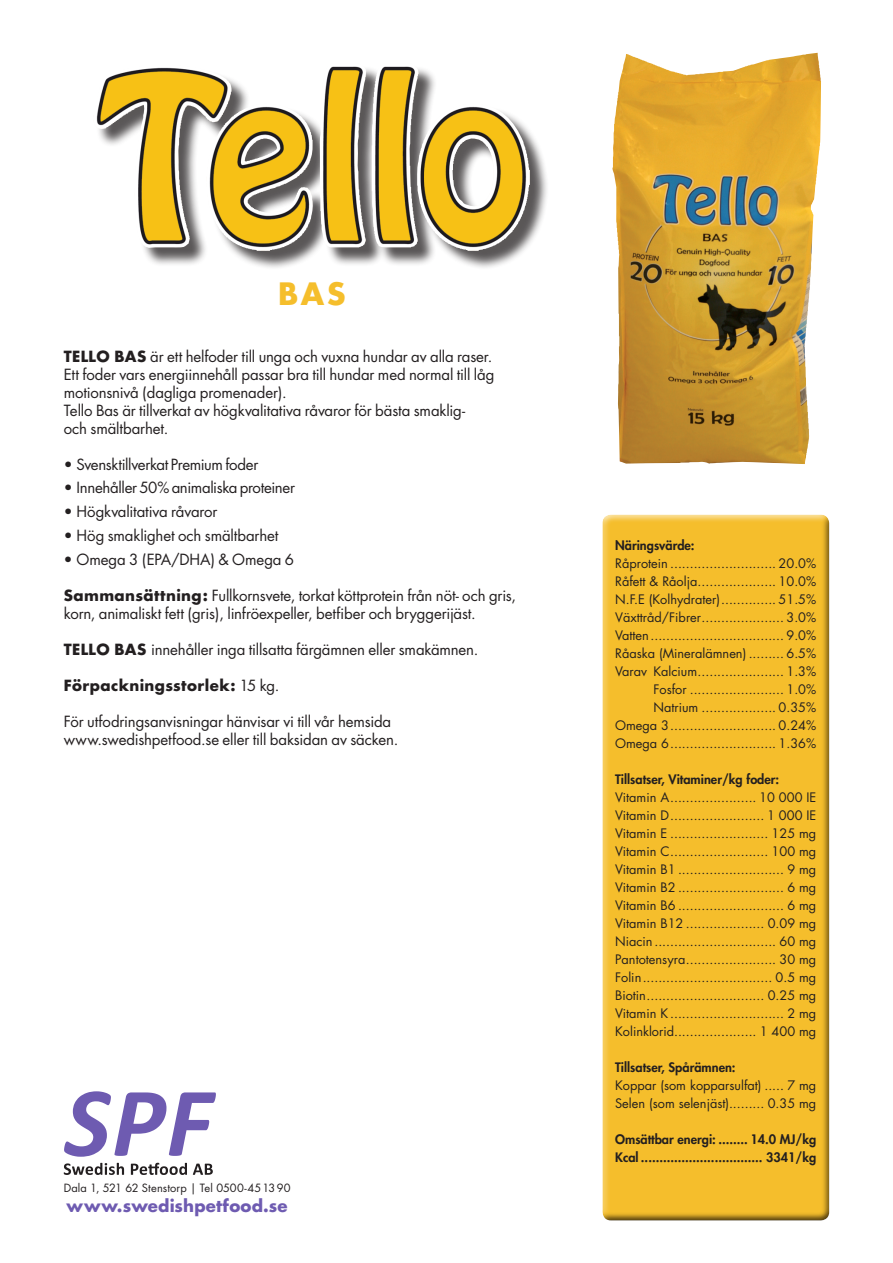
<style>
.page{position:relative;width:893px;height:1263px;background:#fff}
.page>*{position:absolute;margin:0;border:0;box-sizing:border-box;transform-origin:0 0}
.t1{font:700 30px "Futura";color:#f5be2c}
.t2{font:700 16.65px "Futura";letter-spacing:.01em;color:#6e5bb1}
.t3{font:15px/18px "Futura";letter-spacing:-.01em;color:#231f20}
.t4{font:700 15px "Futura";letter-spacing:.025em;color:#231f20}
.t5{font:12.75px/18px "Futura";color:#231f20;text-align:right}
.t6{font:800 12.75px/18px "Futura";color:#231f20}
.t7{font:11.1px "Futura";letter-spacing:.01em;color:#231f20}
.s1{font-weight:700}
.s2{font-weight:800}
.s3{font-weight:400}
</style>
<div class="page">
<div style="left:96px;top:66px;width:452px;height:204px;background:#231f20;opacity:.75"></div>
<img style="left:319px;top:66px;width:100px;height:182px">
<img style="left:612px;top:54px;width:197px;height:410px">
<div style="left:601px;top:513px;width:229px;height:708px;background:#231f20;opacity:.75"></div>
<svg style="left:64px;top:1091px;width:152px;height:66px"></svg>
<svg style="left:64px;top:1163px;width:60px;height:12px"></svg>
<svg style="left:131px;top:1163px;width:56px;height:12px"></svg>
<svg style="left:193px;top:1163px;width:20px;height:12px"></svg>
<h1 class="t1" style="left:278px;top:274px;width:69px">BAS</h1>
<p class="t3" style="left:64px;top:348px;width:432px"><span class="s1">TELLO BAS</span> är ett helfoder till unga och vuxna hundar av alla raser.<br>Ett foder vars energiinnehåll passar bra till hundar med normal till låg motionsnivå (dagliga promenader).<br>Tello Bas är tillverkat av högkvalitativa råvaror för bästa smaklig-<br>och smältbarhet.</p>
<p class="t3" style="left:64px;top:456px;width:196px">• Svensktillverkat Premium foder</p>
<p class="t3" style="left:64px;top:479px;width:233px">• Innehåller 50% animaliska proteiner</p>
<p class="t3" style="left:64px;top:502px;width:155px">• Högkvalitativa råvaror</p>
<p class="t3" style="left:64px;top:527px;width:216px">• Hög smaklighet och smältbarhet</p>
<p class="t3" style="left:64px;top:551px;width:232px"><span class="s2">•</span> Omega 3 (EPA/DHA) &amp; Omega 6</p>
<p class="t3" style="left:64px;top:587px;width:454px"><span class="s1">Sammansättning:</span> Fullkornsvete, torkat köttprotein från nöt- och gris, korn, animaliskt fett (gris), linfröexpeller, betfiber och bryggerijäst.</p>
<p class="t3" style="left:64px;top:641px;width:416px"><span class="s1">TELLO BAS</span> innehåller inga tillsatta färgämnen eller smakämnen.</p>
<p class="t4" style="left:64px;top:676px;width:217px">Förpackningsstorlek: <span class="s3">15 kg.</span></p>
<p class="t3" style="left:64px;top:713px;width:336px">För utfodringsanvisningar hänvisar vi till vår hemsida www.swedishpetfood.se eller till baksidan av säcken.</p>
<p class="t7" style="left:64px;top:1181px;width:228px">Dala 1, 521 62 Stenstorp | Tel 0500-451390</p>
<h2 class="t2" style="left:67px;top:1195px;width:223px">www.swedishpetfood.se</h2>
<p class="t6" style="left:615px;top:536px;width:81px">Näringsvärde:</p>
<p class="t5" style="left:615px;top:555px;width:203px">Råprotein ........................... 20.0% Råfett &amp; Råolja.................... 10.0% N.F.E (Kolhydrater).............. 51.5% Växttråd/Fibrer..................... 3.0% Vatten.................................. 9.0% Råaska (Mineralämnen) ......... 6.5% Varav Kalcium...................... 1.3% Fosfor ........................ 1.0% Natrium ................... 0.35% Omega 3........................... 0.24% Omega 6........................... 1.36%</p>
<p class="t6" style="left:615px;top:770px;width:166px">Tillsatser, Vitaminer/kg foder:</p>
<p class="t5" style="left:615px;top:789px;width:203px;text-align:justify">Vitamin A...................... 10 000 IE Vitamin D........................ 1 000 IE Vitamin E ......................... 125 mg Vitamin C......................... 100 mg Vitamin B1 ........................... 9 mg Vitamin B2 ........................... 6 mg Vitamin B6 ........................... 6 mg Vitamin B12 .................... 0.09 mg Niacin ............................... 60 mg Pantotensyra....................... 30 mg Folin................................. 0.5 mg Biotin.............................. 0.25 mg Vitamin K............................. 2 mg Kolinklorid..................... 1 400 mg</p>
<p class="t6" style="left:615px;top:1058px;width:122px">Tillsatser, Spårämnen:</p>
<p class="t5" style="left:615px;top:1077px;width:203px;text-align:left">Koppar (som kopparsulfat) ..... 7 mg<br>Selen (som selenjäst)......... 0.35 mg</p>
<p class="t6" style="left:615px;top:1130px;width:203px">Omsättbar energi: ........ 14.0 MJ/kg<br>Kcal ................................. 3341/kg</p>
</div>
